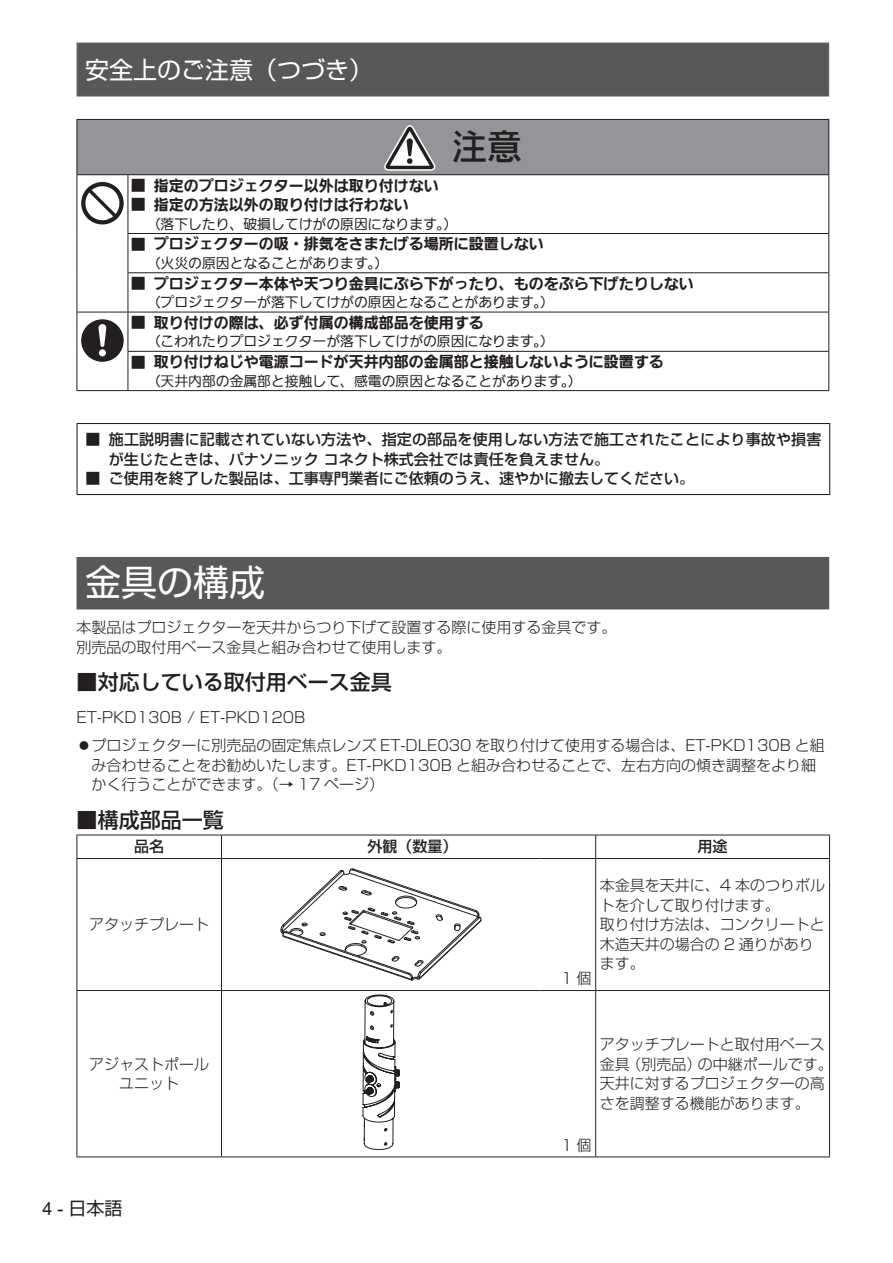
<style>
.page{position:relative;width:893px;height:1263px;background:#fff}
.page>*{position:absolute;margin:0;border:0;box-sizing:border-box;transform-origin:0 0}
.t1{font:36px "Shin Go Pro";color:#fff}
.t2{font:34.5px "PUD Go Dp Mt";color:#231f20}
.t3{font:24px "Shin Go Pro";color:#fff}
.t4{font:500 21px "Shin Go Pro";color:#231f20}
.t5{font:18px "Shin Go Pro";color:#231f20}
.t6{font:300 15px/19.5px "Shin Go Pro";color:#231f20}
.t7{font:15px "PUD Go Dp Bt";color:#231f20}
.t8{font:500 15px/19.5px "Shin Go Pro";color:#231f20}
.t9{font:13.8px "PUD Go Dp Rt";color:#231f20}
.s1{font-family:"Shin Go Pro";font-weight:500}
.s2{font-family:"Arial"}
</style>
<div class="page">
<div style="left:77px;top:43px;width:752px;height:54px;background:#57585a;border:1px solid #636366"></div>
<div style="left:77px;top:557px;width:752px;height:52px;background:#57585a"></div>
<hr style="left:77px;top:858px;width:144px;height:1px;background:#231f20">
<hr style="left:221px;top:858px;width:319px;height:1px;background:#231f20">
<hr style="left:540px;top:858px;width:56px;height:1px;background:#231f20">
<hr style="left:596px;top:858px;width:234px;height:1px;background:#231f20">
<hr style="left:77px;top:835px;width:144px;height:1px;background:#231f20">
<svg style="left:77px;top:835px;width:1px;height:23px"></svg>
<hr style="left:221px;top:835px;width:319px;height:1px;background:#231f20">
<svg style="left:221px;top:835px;width:1px;height:23px"></svg>
<hr style="left:540px;top:835px;width:56px;height:1px;background:#231f20">
<hr style="left:596px;top:835px;width:234px;height:1px;background:#231f20">
<svg style="left:595px;top:835px;width:1px;height:23px"></svg>
<svg style="left:829px;top:835px;width:1px;height:23px"></svg>
<hr style="left:77px;top:859px;width:1px;height:131px;background:#231f20">
<hr style="left:221px;top:859px;width:1px;height:131px;background:#231f20">
<hr style="left:595px;top:859px;width:1px;height:131px;background:#231f20">
<hr style="left:829px;top:859px;width:1px;height:131px;background:#231f20">
<hr style="left:77px;top:990px;width:144px;height:1px;background:#231f20">
<hr style="left:77px;top:991px;width:1px;height:165px;background:#231f20">
<hr style="left:596px;top:990px;width:234px;height:1px;background:#231f20">
<hr style="left:829px;top:991px;width:1px;height:165px;background:#231f20">
<hr style="left:77px;top:1156px;width:144px;height:1px;background:#231f20">
<hr style="left:596px;top:1156px;width:234px;height:1px;background:#231f20">
<hr style="left:221px;top:991px;width:1px;height:165px;background:#231f20">
<hr style="left:221px;top:990px;width:319px;height:1px;background:#231f20">
<hr style="left:540px;top:990px;width:56px;height:1px;background:#231f20">
<hr style="left:595px;top:991px;width:1px;height:165px;background:#231f20">
<hr style="left:221px;top:1156px;width:319px;height:1px;background:#231f20">
<hr style="left:540px;top:1156px;width:56px;height:1px;background:#231f20">
<svg style="left:280px;top:868px;width:202px;height:113px"></svg>
<svg style="left:363px;top:995px;width:36px;height:155px"></svg>
<div style="left:77px;top:119px;width:752px;height:56px;background:#939598"></div>
<hr style="left:77px;top:120px;width:1px;height:54px;background:#231f20">
<hr style="left:828px;top:120px;width:1px;height:54px;background:#231f20">
<hr style="left:77px;top:119px;width:51px;height:1px;background:#231f20">
<hr style="left:128px;top:119px;width:701px;height:1px;background:#231f20">
<hr style="left:77px;top:175px;width:1px;height:58px;background:#231f20">
<hr style="left:77px;top:233px;width:1px;height:40px;background:#231f20">
<hr style="left:77px;top:273px;width:1px;height:39px;background:#231f20">
<hr style="left:77px;top:174px;width:51px;height:1px;background:#231f20">
<hr style="left:128px;top:175px;width:1px;height:58px;background:#231f20">
<hr style="left:828px;top:175px;width:1px;height:58px;background:#231f20">
<hr style="left:128px;top:174px;width:701px;height:1px;background:#231f20">
<hr style="left:128px;top:234px;width:1px;height:38px;background:#231f20">
<hr style="left:828px;top:234px;width:1px;height:38px;background:#231f20">
<hr style="left:128px;top:233px;width:701px;height:1px;background:#231f20">
<hr style="left:128px;top:273px;width:1px;height:39px;background:#231f20">
<hr style="left:828px;top:273px;width:1px;height:39px;background:#231f20">
<hr style="left:128px;top:272px;width:701px;height:1px;background:#231f20">
<hr style="left:77px;top:312px;width:1px;height:39px;background:#231f20">
<hr style="left:77px;top:351px;width:1px;height:39px;background:#231f20">
<hr style="left:77px;top:312px;width:51px;height:1px;background:#231f20">
<hr style="left:77px;top:390px;width:51px;height:1px;background:#231f20">
<hr style="left:128px;top:312px;width:1px;height:39px;background:#231f20">
<hr style="left:828px;top:312px;width:1px;height:39px;background:#231f20">
<hr style="left:128px;top:312px;width:701px;height:1px;background:#231f20">
<hr style="left:128px;top:352px;width:1px;height:38px;background:#231f20">
<hr style="left:828px;top:352px;width:1px;height:38px;background:#231f20">
<hr style="left:128px;top:351px;width:701px;height:1px;background:#231f20">
<hr style="left:128px;top:390px;width:701px;height:1px;background:#231f20">
<svg style="left:384px;top:125px;width:51px;height:46px"></svg>
<svg style="left:81px;top:182px;width:43px;height:42px"></svg>
<svg style="left:81px;top:319px;width:43px;height:43px"></svg>
<hr style="left:77px;top:423px;width:753px;height:1px;background:#231f20">
<hr style="left:77px;top:424px;width:1px;height:70px;background:#231f20">
<hr style="left:829px;top:424px;width:1px;height:70px;background:#231f20">
<hr style="left:77px;top:494px;width:753px;height:1px;background:#231f20">
<h3 class="t3" style="left:85px;top:50px;width:289px">安全上のご注意（つづき）</h3>
<h2 class="t2" style="left:453px;top:130px;width:70px">注意</h2>
<p class="t7" style="left:131px;top:178px;width:309px"><span class="s1">■</span> 指定のプロジェクター以外は取り付けない</p>
<p class="t7" style="left:131px;top:197px;width:279px"><span class="s1">■</span> 指定の方法以外の取り付けは行わない</p>
<p class="t9" style="left:147px;top:217px;width:312px">（落下したり、破損してけがの原因になります。）</p>
<p class="t7" style="left:131px;top:236px;width:414px"><span class="s1">■</span> プロジェクターの吸・排気をさまたげる場所に設置しない</p>
<p class="t9" style="left:147px;top:256px;width:243px">（火災の原因となることがあります。）</p>
<p class="t7" style="left:131px;top:276px;width:564px"><span class="s1">■</span> プロジェクター本体や天つり金具にぶら下がったり、ものをぶら下げたりしない</p>
<p class="t9" style="left:147px;top:295px;width:409px">（プロジェクターが落下してけがの原因となることがあります。）</p>
<p class="t7" style="left:131px;top:315px;width:354px"><span class="s1">■</span> 取り付けの際は、必ず付属の構成部品を使用する</p>
<p class="t9" style="left:147px;top:335px;width:409px">（こわれたりプロジェクターが落下してけがの原因になります。）</p>
<p class="t7" style="left:131px;top:354px;width:534px"><span class="s1">■</span> 取り付けねじや電源コードが天井内部の金属部と接触しないように設置する</p>
<p class="t9" style="left:147px;top:374px;width:437px">（天井内部の金属部と接触して、感電の原因となることがあります。）</p>
<p class="t8" style="left:109px;top:428px;width:714px;text-indent:-23px">■ 施工説明書に記載されていない方法や、指定の部品を使用しない方法で施工されたことにより事故や損害が生じたときは、パナソニックコネクト株式会社では責任を負えません。</p>
<p class="t8" style="left:86px;top:467px;width:610px">■ ご使用を終了した製品は、工事専門業者にご依頼のうえ、速やかに撤去してください。</p>
<h1 class="t1" style="left:85px;top:553px;width:181px">金具の構成</h1>
<p class="t6" style="left:77px;top:616px;width:542px">本製品はプロジェクターを天井からつり下げて設置する際に使用する金具です。別売品の取付用ベース金具と組み合わせて使用します。</p>
<h3 class="t4" style="left:77px;top:665px;width:317px">■対応している取付用ベース金具</h3>
<p class="t6" style="left:91px;top:702px;width:735px;line-height:28px;text-indent:-15px">ET-PKD130B / ET-PKD120B<br>プロジェクターに別売品の固定焦点レンズ ET-DLE030 を取り付けて使用する場合は、ET-PKD130B と組</p>
<p class="t6" style="left:91px;top:753px;width:726px">み合わせることをお勧めいたします。ET-PKD130B と組み合わせることで、左右方向の傾き調整をより細かく行うことができます。（→ 17 ページ）</p>
<h3 class="t4" style="left:77px;top:803px;width:149px">■構成部品一覧</h3>
<p class="t8" style="left:134px;top:835px;width:31px">品名</p>
<p class="t8" style="left:367px;top:835px;width:91px">外観（数量）</p>
<p class="t8" style="left:698px;top:835px;width:32px">用途</p>
<p class="t6" style="left:89px;top:913px;width:121px">アタッチプレート</p>
<p class="t6" style="left:89px;top:1052px;width:121px;text-align:center">アジャストポールユニット</p>
<p class="t5" style="left:43px;top:1193px;width:82px"><span class="s2">4 -</span> 日本語</p>
<p class="t6" style="left:561px;top:967px;width:32px">1個</p>
<p class="t6" style="left:600px;top:874px;width:227px">本金具を天井に、4 本のつりボルトを介して取り付けます。<br>取り付け方法は、コンクリートと木造天井の場合の 2 通りがあります。</p>
<p class="t6" style="left:600px;top:1033px;width:234px">アタッチプレートと取付用ベース金具（別売品）の中継ポールです。天井に対するプロジェクターの高さを調整する機能があります。</p>
<p class="t6" style="left:561px;top:1133px;width:32px">1個</p>
</div>
